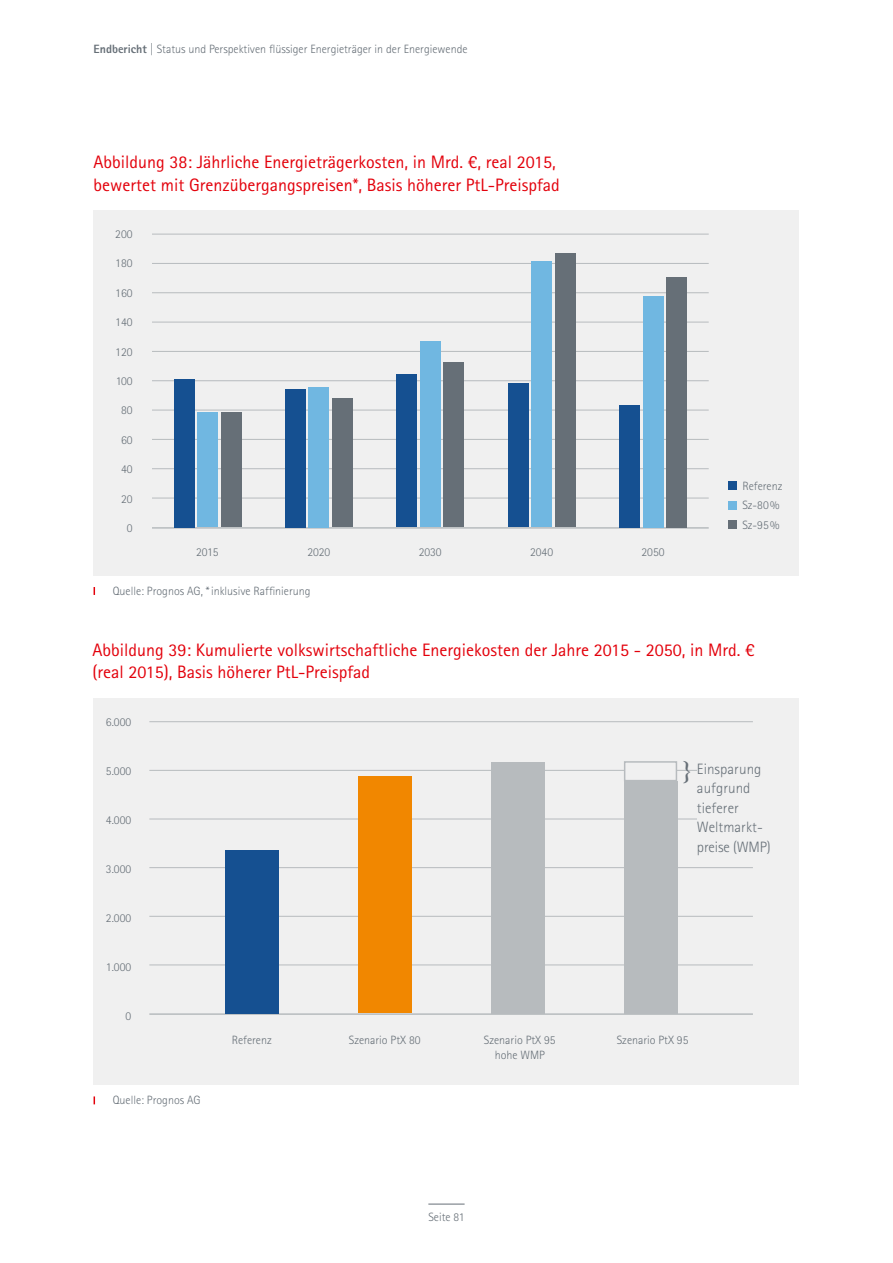
<style>
.page{position:relative;width:893px;height:1263px;background:#fff}
.page>*{position:absolute;margin:0;border:0;box-sizing:border-box;transform-origin:0 0}
.t1{font:18px/22.5px "Rotis Sans Serif Std";color:#e3000b}
.t2{font:300 15px/19.5px "Rotis Sans Serif Std";letter-spacing:.005em;color:#666f77}
.t3{font:300 12px/19.2px "Rotis Sans Serif Std";color:#666f77}
.s1{font-weight:800}
</style>
<div class="page">
<hr style="left:428px;top:1204px;width:37px;height:1px;background:#666f77">
<div style="left:94px;top:210px;width:705px;height:365px;background:#f0f0f0"></div>
<hr style="left:150px;top:234px;width:559px;height:1px;background:#b7bbbe">
<hr style="left:150px;top:263px;width:559px;height:1px;background:#b7bbbe">
<hr style="left:150px;top:292px;width:559px;height:1px;background:#b7bbbe">
<hr style="left:150px;top:322px;width:559px;height:1px;background:#b7bbbe">
<hr style="left:150px;top:351px;width:559px;height:1px;background:#b7bbbe">
<hr style="left:150px;top:380px;width:559px;height:1px;background:#b7bbbe">
<hr style="left:150px;top:410px;width:559px;height:1px;background:#b7bbbe">
<hr style="left:150px;top:439px;width:559px;height:1px;background:#b7bbbe">
<hr style="left:150px;top:468px;width:559px;height:1px;background:#b7bbbe">
<hr style="left:150px;top:498px;width:559px;height:1px;background:#b7bbbe">
<hr style="left:150px;top:527px;width:559px;height:2px;background:#b7bbbe">
<div style="left:94px;top:210px;width:58px;height:322px;background:#f0f0f0"></div>
<div style="left:728px;top:482px;width:8px;height:8px;background:#155091"></div>
<div style="left:728px;top:501px;width:8px;height:8px;background:#70b7e1"></div>
<div style="left:728px;top:520px;width:8px;height:9px;background:#666f77"></div>
<div style="left:619px;top:405px;width:21px;height:122px;background:#155091"></div>
<div style="left:643px;top:296px;width:20px;height:231px;background:#70b7e1"></div>
<div style="left:666px;top:277px;width:21px;height:250px;background:#666f77"></div>
<div style="left:508px;top:383px;width:20px;height:144px;background:#155091"></div>
<div style="left:531px;top:262px;width:21px;height:265px;background:#70b7e1"></div>
<div style="left:555px;top:253px;width:20px;height:274px;background:#666f77"></div>
<div style="left:396px;top:374px;width:21px;height:153px;background:#155091"></div>
<div style="left:420px;top:341px;width:21px;height:186px;background:#70b7e1"></div>
<div style="left:443px;top:362px;width:21px;height:165px;background:#666f77"></div>
<div style="left:285px;top:389px;width:21px;height:138px;background:#155091"></div>
<div style="left:308px;top:387px;width:21px;height:140px;background:#70b7e1"></div>
<div style="left:332px;top:398px;width:21px;height:129px;background:#666f77"></div>
<div style="left:174px;top:379px;width:20px;height:148px;background:#155091"></div>
<div style="left:197px;top:413px;width:21px;height:114px;background:#70b7e1"></div>
<div style="left:221px;top:413px;width:21px;height:114px;background:#666f77"></div>
<div style="left:94px;top:698px;width:705px;height:387px;background:#f0f0f0"></div>
<hr style="left:149px;top:721px;width:604px;height:1px;background:#b7bbbe">
<hr style="left:149px;top:770px;width:604px;height:1px;background:#b7bbbe">
<hr style="left:149px;top:819px;width:604px;height:1px;background:#b7bbbe">
<hr style="left:149px;top:867px;width:604px;height:1px;background:#b7bbbe">
<hr style="left:149px;top:916px;width:604px;height:1px;background:#b7bbbe">
<hr style="left:149px;top:965px;width:604px;height:1px;background:#b7bbbe">
<hr style="left:149px;top:1013px;width:604px;height:2px;background:#b7bbbe">
<div style="left:697px;top:763px;width:74px;height:89px;background:#f0f0f0"></div>
<div style="left:225px;top:850px;width:53px;height:163px;background:#155091"></div>
<div style="left:358px;top:777px;width:53px;height:236px;background:#f18700"></div>
<div style="left:491px;top:762px;width:53px;height:251px;background:#b7bbbe"></div>
<div style="left:624px;top:781px;width:53px;height:232px;background:#b7bbbe"></div>
<div style="left:624px;top:761px;width:53px;height:20px;background:#f0f0f0;border:2px solid #b7bbbe"></div>
<p class="t3" style="left:94px;top:40px;width:375px"><span class="s1">Endbericht</span> | Status und Perspektiven flüssiger Energieträger in der Energiewende</p>
<h1 class="t1" style="left:94px;top:151px;width:468px">Abbildung 38: Jährliche Energieträgerkosten, in Mrd. €, real 2015, bewertet mit Grenzübergangspreisen*, Basis höherer PtL-Preispfad</h1>
<p class="t3" style="left:115px;top:224px;width:19px">200</p>
<p class="t3" style="left:115px;top:254px;width:19px">180</p>
<p class="t3" style="left:115px;top:283px;width:19px">160</p>
<p class="t3" style="left:115px;top:313px;width:19px">140</p>
<p class="t3" style="left:115px;top:342px;width:19px">120</p>
<p class="t3" style="left:116px;top:371px;width:18px">100</p>
<p class="t3" style="left:121px;top:401px;width:13px">80</p>
<p class="t3" style="left:121px;top:430px;width:13px">60</p>
<p class="t3" style="left:121px;top:460px;width:13px">40</p>
<p class="t3" style="left:121px;top:489px;width:13px">20</p>
<p class="t3" style="left:127px;top:518px;width:7px">0</p>
<p class="t3" style="left:196px;top:543px;width:24px">2015</p>
<p class="t3" style="left:307px;top:543px;width:24px">2020</p>
<p class="t3" style="left:419px;top:543px;width:25px">2030</p>
<p class="t3" style="left:530px;top:543px;width:25px">2040</p>
<p class="t3" style="left:641px;top:543px;width:25px">2050</p>
<p class="t3" style="left:113px;top:581px;width:199px">Quelle: Prognos AG, *inklusive Raffinierung</p>
<p class="t3" style="left:742px;top:476px;width:42px">Referenz<br>Sz-80%<br>Sz-95%</p>
<h1 class="t1" style="left:92px;top:638px;width:664px">Abbildung 39: Kumulierte volkswirtschaftliche Energiekosten der Jahre 2015 - 2050, in Mrd. € (real 2015), Basis höherer PtL-Preispfad</h1>
<p class="t3" style="left:106px;top:712px;width:27px">6.000</p>
<p class="t3" style="left:106px;top:761px;width:27px">5.000</p>
<p class="t3" style="left:106px;top:810px;width:27px">4.000</p>
<p class="t3" style="left:106px;top:859px;width:27px">3.000</p>
<p class="t3" style="left:106px;top:908px;width:27px">2.000</p>
<p class="t3" style="left:106px;top:957px;width:27px">1.000</p>
<p class="t3" style="left:125px;top:1006px;width:7px">0</p>
<p class="t3" style="left:113px;top:1091px;width:89px">Quelle: Prognos AG</p>
<p class="t2" style="left:697px;top:759px;width:75px">Einsparung aufgrund tieferer<br>Weltmarkt&shy;preise (WMP)</p>
<p class="t3" style="left:232px;top:1030px;width:42px">Referenz</p>
<p class="t3" style="left:484px;top:1030px;width:73px">Szenario PtX 95</p>
<p class="t3" style="left:617px;top:1030px;width:73px">Szenario PtX 95</p>
<p class="t3" style="left:495px;top:1045px;width:52px">hohe WMP</p>
<p class="t3" style="left:349px;top:1030px;width:73px">Szenario PtX 80</p>
<p class="t3" style="left:428px;top:1208px;width:38px">Seite 81</p>
</div>
